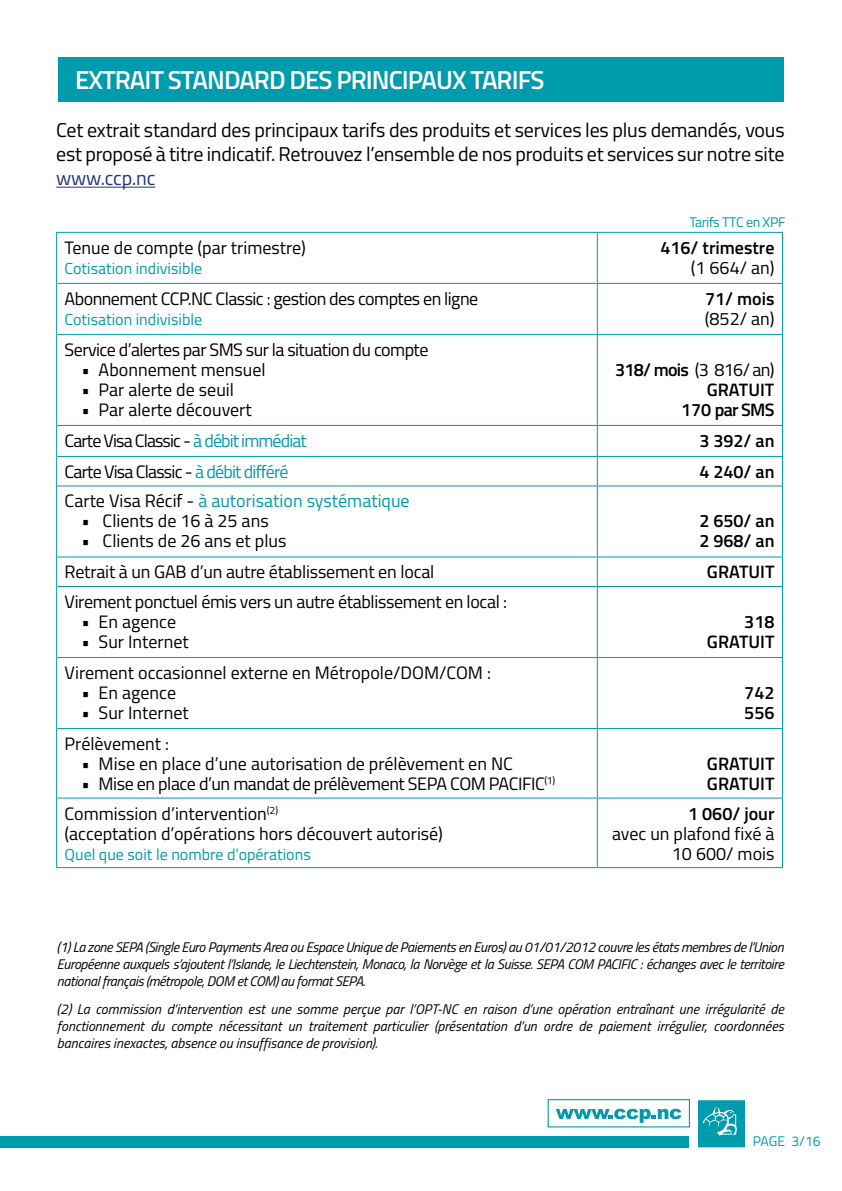
<style>
.page{position:relative;width:842px;height:1191px;background:#fff}
.page>*{position:absolute;margin:0;border:0;box-sizing:border-box;transform-origin:0 0}
.t1{font:600 26px "Titillium";letter-spacing:-.04em;color:#fff}
.t2{font:20px/24px "Titillium";letter-spacing:-.01em;color:#000}
.t3{font:20px "Titillium";letter-spacing:-.01em;color:#27367c}
.t4{font:18px/20px "Titillium";letter-spacing:-.005em;color:#000}
.t5{font:600 18px/20px "Titillium";color:#000}
.t6{font:18px "Titillium";letter-spacing:-.03em;color:#000}
.t7{font:18px "Titillium";letter-spacing:-.025em;color:#000}
.t8{font:18px "Titillium";color:#009bac}
.t9{font:18px "Titillium";letter-spacing:-.05em;color:#000}
.t10{font:18px "Titillium";letter-spacing:-.045em;color:#000}
.t11{font:16px "Titillium";color:#009bac}
.t12{font:italic 14px/16.8px "Titillium";letter-spacing:-.02em;color:#000;text-align:justify}
.t13{font:14px "Titillium";letter-spacing:-.025em;color:#009bac}
.s1{font-weight:400}
.s2{color:#009bac}
.s3{color:#000}
</style>
<div class="page">
<div style="left:0;top:1136px;width:689px;height:11px;background:#009bac"></div>
<div style="left:58px;top:57px;width:726px;height:44px;background:#009bac"></div>
<svg style="left:57px;top:284px;width:725px;height:50px"></svg>
<hr style="left:56px;top:232px;width:542px;height:1px;background:#009bac">
<hr style="left:56px;top:233px;width:1px;height:50px;background:#009bac">
<hr style="left:56px;top:283px;width:1px;height:51px;background:#009bac">
<hr style="left:56px;top:334px;width:1px;height:91px;background:#009bac">
<hr style="left:56px;top:425px;width:1px;height:31px;background:#009bac">
<hr style="left:56px;top:456px;width:1px;height:30px;background:#009bac">
<hr style="left:56px;top:486px;width:1px;height:71px;background:#009bac">
<svg style="left:56px;top:557px;width:1px;height:29px"></svg>
<hr style="left:56px;top:586px;width:1px;height:71px;background:#009bac">
<hr style="left:56px;top:657px;width:1px;height:71px;background:#009bac">
<hr style="left:56px;top:728px;width:1px;height:70px;background:#009bac">
<hr style="left:56px;top:798px;width:1px;height:69px;background:#009bac">
<hr style="left:56px;top:867px;width:542px;height:1px;background:#009bac">
<hr style="left:57px;top:283px;width:540px;height:1px;background:#009bac">
<hr style="left:57px;top:334px;width:540px;height:1px;background:#009bac">
<hr style="left:57px;top:485px;width:540px;height:1px;background:#009bac">
<hr style="left:57px;top:556px;width:540px;height:1px;background:#009bac">
<hr style="left:57px;top:586px;width:540px;height:1px;background:#009bac">
<hr style="left:57px;top:657px;width:540px;height:1px;background:#009bac">
<hr style="left:57px;top:728px;width:540px;height:1px;background:#009bac">
<hr style="left:57px;top:797px;width:540px;height:1px;background:#009bac">
<hr style="left:598px;top:232px;width:185px;height:1px;background:#009bac">
<hr style="left:782px;top:233px;width:1px;height:50px;background:#009bac">
<hr style="left:597px;top:283px;width:186px;height:1px;background:#009bac">
<hr style="left:782px;top:284px;width:1px;height:50px;background:#009bac">
<hr style="left:597px;top:334px;width:186px;height:1px;background:#009bac">
<hr style="left:782px;top:335px;width:1px;height:90px;background:#009bac">
<hr style="left:597px;top:485px;width:186px;height:1px;background:#009bac">
<hr style="left:782px;top:486px;width:1px;height:70px;background:#009bac">
<hr style="left:597px;top:556px;width:186px;height:1px;background:#009bac">
<svg style="left:782px;top:557px;width:1px;height:29px"></svg>
<hr style="left:597px;top:586px;width:186px;height:1px;background:#009bac">
<hr style="left:782px;top:587px;width:1px;height:70px;background:#009bac">
<hr style="left:597px;top:657px;width:186px;height:1px;background:#009bac">
<hr style="left:782px;top:658px;width:1px;height:70px;background:#009bac">
<hr style="left:597px;top:728px;width:186px;height:1px;background:#009bac">
<hr style="left:782px;top:729px;width:1px;height:68px;background:#009bac">
<hr style="left:597px;top:797px;width:186px;height:1px;background:#009bac">
<hr style="left:782px;top:798px;width:1px;height:69px;background:#009bac">
<hr style="left:598px;top:867px;width:185px;height:1px;background:#009bac">
<hr style="left:597px;top:233px;width:1px;height:50px;background:#009bac">
<hr style="left:597px;top:284px;width:1px;height:50px;background:#009bac">
<hr style="left:597px;top:335px;width:1px;height:90px;background:#009bac">
<svg style="left:57px;top:425px;width:726px;height:60px"></svg>
<hr style="left:597px;top:486px;width:1px;height:70px;background:#009bac">
<svg style="left:597px;top:557px;width:1px;height:29px"></svg>
<hr style="left:597px;top:587px;width:1px;height:70px;background:#009bac">
<hr style="left:597px;top:658px;width:1px;height:70px;background:#009bac">
<hr style="left:597px;top:729px;width:1px;height:68px;background:#009bac">
<hr style="left:597px;top:798px;width:1px;height:69px;background:#009bac">
<hr style="left:56px;top:187px;width:99px;height:1px;background:#27367c">
<svg style="left:556px;top:1108px;width:125px;height:14px"></svg>
<div style="left:548px;top:1099px;width:142px;height:28px;border:1px solid #009bac"></div>
<div style="left:698px;top:1100px;width:47px;height:47px;background:#009bac"></div>
<svg style="left:703px;top:1107px;width:34px;height:29px"></svg>
<h1 class="t1" style="left:75px;top:60px;width:471px">EXTRAIT STANDARD DES PRINCIPAUX TARIFS</h1>
<h2 class="t2" style="left:56px;top:117px;width:730px">Cet extrait standard des principaux tarifs des produits et services les plus demandés, vous est proposé à titre indicatif. Retrouvez l’ensemble de nos produits et services sur notre site</h2>
<h2 class="t3" style="left:56px;top:163px;width:101px">www.ccp.nc</h2>
<p class="t4" style="left:65px;top:237px;width:243px">Tenue de compte (par trimestre)</p>
<p class="t11" style="left:65px;top:256px;width:139px">Cotisation indivisible</p>
<p class="t6" style="left:65px;top:285px;width:415px">Abonnement CCP.NC Classic : gestion des comptes en ligne</p>
<p class="t11" style="left:65px;top:307px;width:139px">Cotisation indivisible</p>
<p class="t6" style="left:65px;top:336px;width:365px">Service d’alertes par SMS sur la situation du compte</p>
<p class="t4" style="left:82px;top:359px;width:186px">• Abonnement mensuel</p>
<p class="t4" style="left:82px;top:379px;width:154px">• Par alerte de seuil</p>
<p class="t4" style="left:82px;top:399px;width:172px">• Par alerte découvert</p>
<p class="t13" style="left:689px;top:212px;width:98px">Tarifs TTC en XPF</p>
<p class="t5" style="left:660px;top:237px;width:116px">416/ trimestre</p>
<p class="t4" style="left:691px;top:257px;width:85px">(1 664/ an)</p>
<p class="t5" style="left:705px;top:288px;width:71px">71/ mois</p>
<p class="t4" style="left:705px;top:308px;width:71px">(852/ an)</p>
<p class="t5" style="left:615px;top:359px;width:161px;text-align:right">318/ mois <span class="s1">(3 816/ an)<br></span>GRATUIT<br>170 par SMS</p>
<p class="t9" style="left:65px;top:427px;width:244px">Carte Visa Classic - <span class="s2">à débit immédiat</span></p>
<p class="t5" style="left:699px;top:430px;width:77px">3 392/ an</p>
<p class="t10" style="left:65px;top:458px;width:225px">Carte Visa Classic - <span class="s2">à débit différé</span></p>
<p class="t5" style="left:699px;top:461px;width:77px">4 240/ an</p>
<p class="t8" style="left:65px;top:488px;width:347px"><span class="s3">Carte Visa Récif -</span> à autorisation systématique</p>
<p class="t4" style="left:82px;top:510px;width:189px">• Clients de 16 à 25 ans</p>
<p class="t4" style="left:82px;top:530px;width:206px">• Clients de 26 ans et plus</p>
<p class="t5" style="left:699px;top:510px;width:77px">2 650/ an<br>2 968/ an</p>
<p class="t4" style="left:65px;top:561px;width:371px">Retrait à un GAB d’un autre établissement en local</p>
<p class="t5" style="left:707px;top:561px;width:69px">GRATUIT</p>
<p class="t4" style="left:65px;top:591px;width:444px">Virement ponctuel émis vers un autre établissement en local :</p>
<p class="t4" style="left:82px;top:611px;width:96px">• En agence</p>
<p class="t4" style="left:82px;top:631px;width:109px">• Sur Internet</p>
<p class="t5" style="left:707px;top:611px;width:69px;text-align:right">318<br>GRATUIT</p>
<p class="t4" style="left:65px;top:662px;width:428px">Virement occasionnel externe en Métropole/DOM/COM :</p>
<p class="t4" style="left:82px;top:682px;width:96px">• En agence</p>
<p class="t4" style="left:82px;top:702px;width:109px">• Sur Internet</p>
<p class="t4" style="left:65px;top:733px;width:106px">Prélèvement :</p>
<p class="t4" style="left:82px;top:753px;width:433px">• Mise en place d’une autorisation de prélèvement en NC</p>
<p class="t7" style="left:82px;top:770px;width:475px">• Mise en place d’un mandat de prélèvement SEPA COM PACIFIC<sup>(1)</sup></p>
<p class="t4" style="left:65px;top:802px;width:380px">Commission d’intervention<sup>(2)<br></sup>(acceptation d’opérations hors découvert autorisé)</p>
<p class="t11" style="left:65px;top:842px;width:248px">Quel que soit le nombre d’opérations</p>
<p class="t5" style="left:744px;top:682px;width:32px">742<br>556</p>
<p class="t5" style="left:707px;top:753px;width:69px">GRATUIT<br>GRATUIT</p>
<p class="t5" style="left:688px;top:802px;width:88px">1 060/ jour</p>
<p class="t4" style="left:612px;top:822px;width:164px;text-align:right">avec un plafond fixé à<br>10 600/ mois</p>
<p class="t12" style="left:57px;top:938px;width:728px">(1) La zone SEPA (Single Euro Payments Area ou Espace Unique de Paiements en Euros) au 01/01/2012 couvre les états membres de l’Union Européenne auxquels s’ajoutent l’Islande, le Liechtenstein, Monaco, la Norvège et la Suisse. SEPA COM PACIFIC : échanges avec le territoire national français (métropole, DOM et COM) au format SEPA.</p>
<p class="t12" style="left:57px;top:1000px;width:728px">(2) La commission d’intervention est une somme perçue par l’OPT-NC en raison d’une opération entraînant une irrégularité de fonctionnement du compte nécessitant un traitement particulier (présentation d’un ordre de paiement irrégulier, coordonnées bancaires inexactes, absence ou insuffisance de provision).</p>
<p class="t13" style="left:753px;top:1131px;width:70px">PAGE 3/16</p>
</div>
